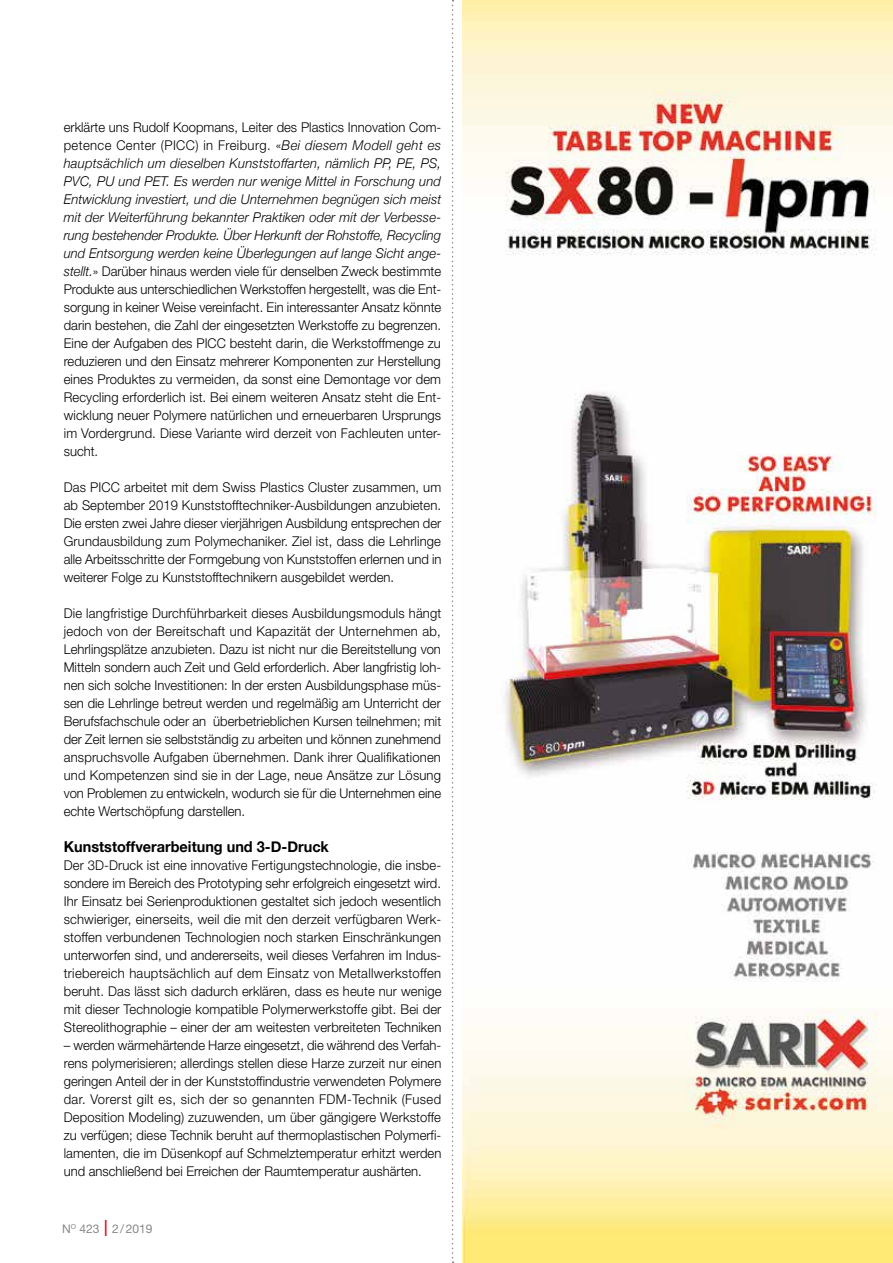
<style>
.page{position:relative;width:893px;height:1263px;background:#fff}
.page>*{position:absolute;margin:0;border:0;box-sizing:border-box;transform-origin:0 0}
.t1{font:700 15px "Helvetica Neue";color:#000;scale:.96 1}
.t2{font:300 13.5px/18px "Helvetica Neue";color:#000;text-align:justify}
.t3{font:12px "Helvetica Neue";color:#878787}
.s1{font-style:italic}
.s2{font-weight:300;font-stretch:condensed;font-size:22.5px;color:#e30613}
</style>
<div class="page">
<img style="left:463px;top:0;width:430px;height:1263px">
<svg style="left:452px;top:0;width:2px;height:1263px"></svg>
<p class="t2" style="left:64px;top:118px;width:379px">erklärte uns Rudolf Koopmans, Leiter des Plastics Innovation Com&shy;petence Center (PICC) in Freiburg. «<span class="s1">Bei diesem Modell geht es hauptsächlich um dieselben Kunststoffarten, nämlich PP, PE, PS, PVC, PU und PET. Es werden nur wenige Mittel in Forschung und Entwicklung investiert, und die Unternehmen begnügen sich meist mit der Weiterführung bekannter Praktiken oder mit der Verbesse&shy;rung bestehender Produkte. Über Herkunft der Rohstoffe, Recycling und Entsorgung werden keine Überlegungen auf lange Sicht ange&shy;stellt.</span>» Darüber hinaus werden viele für denselben Zweck bestimmte Produkte aus unterschiedlichen Werkstoffen hergestellt, was die Ent&shy;sorgung in keiner Weise vereinfacht. Ein interessanter Ansatz könnte darin bestehen, die Zahl der eingesetzten Werkstoffe zu begrenzen.<br>Eine der Aufgaben des PICC besteht darin, die Werkstoffmenge zu reduzieren und den Einsatz mehrerer Komponenten zur Herstellung eines Produktes zu vermeiden, da sonst eine Demontage vor dem Recycling erforderlich ist. Bei einem weiteren Ansatz steht die Ent&shy;wicklung neuer Polymere natürlichen und erneuerbaren Ursprungs im Vordergrund. Diese Variante wird derzeit von Fachleuten unter&shy;sucht.</p>
<p class="t2" style="left:64px;top:478px;width:379px">Das PICC arbeitet mit dem Swiss Plastics Cluster zusammen, um ab September 2019 Kunststofftechniker-Ausbildungen anzubieten.<br>Die ersten zwei Jahre dieser vierjährigen Ausbildung entsprechen der Grundausbildung zum Polymechaniker. Ziel ist, dass die Lehrlinge alle Arbeitsschritte der Formgebung von Kunststoffen erlernen und in weiterer Folge zu Kunststofftechnikern ausgebildet werden.</p>
<p class="t2" style="left:64px;top:604px;width:379px">Die langfristige Durchführbarkeit dieses Ausbildungsmoduls hängt jedoch von der Bereitschaft und Kapazität der Unternehmen ab, Lehrlingsplätze anzubieten. Dazu ist nicht nur die Bereitstellung von Mitteln sondern auch Zeit und Geld erforderlich. Aber langfristig loh&shy;nen sich solche Investitionen: In der ersten Ausbildungsphase müs&shy;sen die Lehrlinge betreut werden und regelmäßig am Unterricht der Berufsfachschule oder an überbetrieblichen Kursen teilnehmen; mit der Zeit lernen sie selbstständig zu arbeiten und können zunehmend anspruchsvolle Aufgaben übernehmen. Dank ihrer Qualifikationen und Kompetenzen sind sie in der Lage, neue Ansätze zur Lösung von Problemen zu entwickeln, wodurch sie für die Unternehmen eine echte Wertschöpfung darstellen.</p>
<p class="t1" style="left:64px;top:835px;width:278px">Kunststoffverarbeitung und 3-D-Druck</p>
<p class="t2" style="left:64px;top:856px;width:379px">Der 3D-Druck ist eine innovative Fertigungstechnologie, die insbe&shy;sondere im Bereich des Prototyping sehr erfolgreich eingesetzt wird.<br>Ihr Einsatz bei Serienproduktionen gestaltet sich jedoch wesentlich schwieriger, einerseits, weil die mit den derzeit verfügbaren Werk&shy;stoffen verbundenen Technologien noch starken Einschränkungen unterworfen sind, und andererseits, weil dieses Verfahren im Indus&shy;triebereich hauptsächlich auf dem Einsatz von Metallwerkstoffen beruht. Das lässt sich dadurch erklären, dass es heute nur wenige mit dieser Technologie kompatible Polymerwerkstoffe gibt. Bei der Stereolithographie – einer der am weitesten verbreiteten Techniken</p>
<p class="t2" style="left:64px;top:1036px;width:379px">– werden wärmehärtende Harze eingesetzt, die während des Verfah&shy;rens polymerisieren; allerdings stellen diese Harze zurzeit nur einen geringen Anteil der in der Kunststoffindustrie verwendeten Polymere dar. Vorerst gilt es, sich der so genannten FDM-Technik (Fused Deposition Modeling) zuzuwenden, um über gängigere Werkstoffe zu verfügen; diese Technik beruht auf thermoplastischen Polymerfi&shy;lamenten, die im Düsenkopf auf Schmelztemperatur erhitzt werden und anschließend bei Erreichen der Raumtemperatur aushärten.</p>
<p class="t3" style="left:62px;top:1221px;width:92px">N<sup>O</sup> 423 <span class="s2">I</span> 2/2019</p>
</div>
